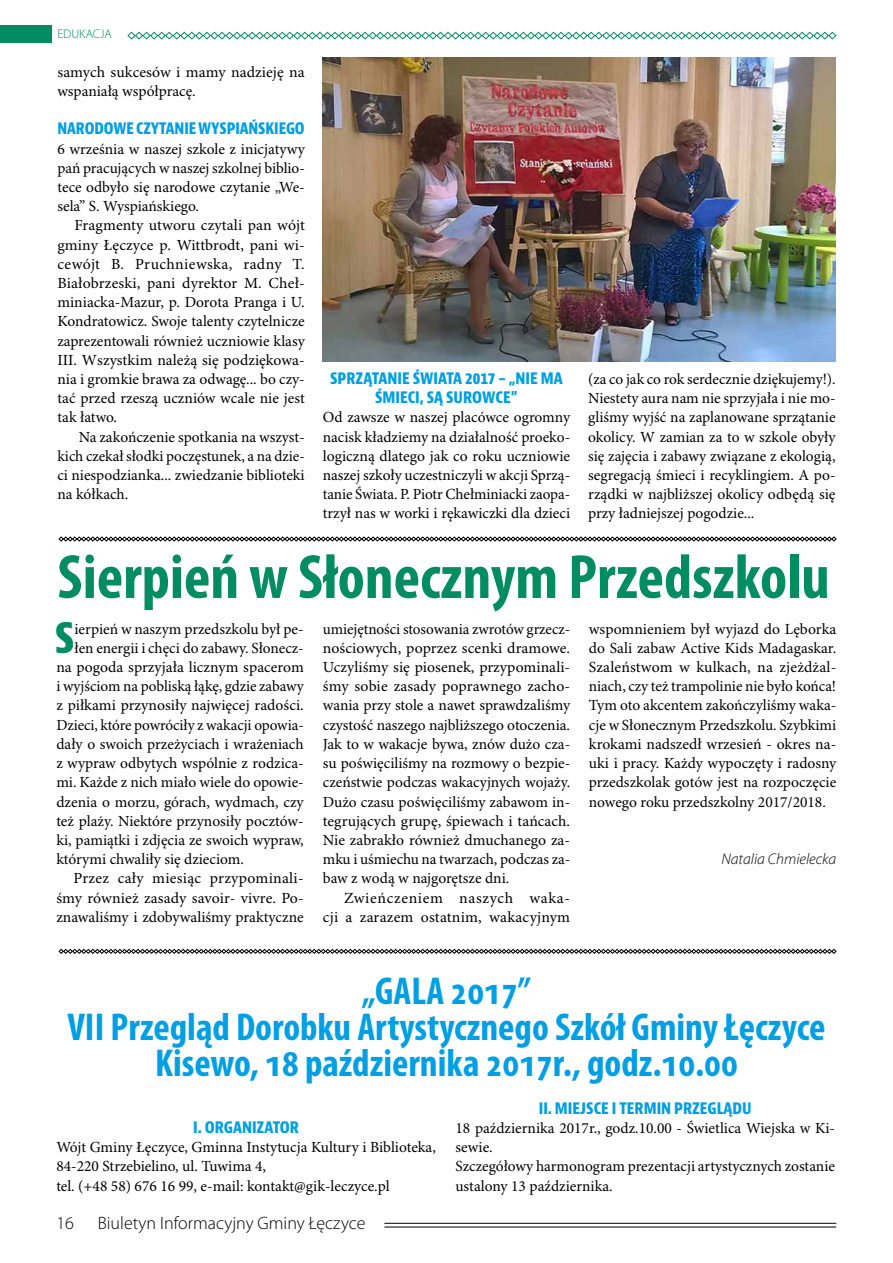
<style>
.page{position:relative;width:893px;height:1263px;background:#fff}
.page>*{position:absolute;margin:0;border:0;box-sizing:border-box;transform-origin:0 0}
.t1{font:700 condensed 63px "Myriad Pro";color:#018d5f}
.t2{font:700 condensed 40.95px "Bernino Sans";color:#018d5f}
.t3{font:700 condensed 39px/36px "Myriad Pro";color:#009fe3;text-align:center}
.t4{font:300 18px "Myriad Pro";color:#000}
.t5{font:15.45px/19.2px "Minion Pro";color:#000;text-align:justify}
.t6{font:700 condensed 15.45px/19.2px "Bernino Sans";color:#009fe3;text-align:center}
.t7{font:15.45px/19.2px "Minion Pro";letter-spacing:.02em;color:#000;text-align:right}
.t8{font:italic 300 15.45px "Myriad Pro";color:#000}
.t9{font:300 12.6px "Myriad Pro";color:#018d5f}
</style>
<div class="page">
<hr style="left:384px;top:1223px;width:452px;height:1px;background:#000">
<hr style="left:384px;top:1227px;width:452px;height:1px;background:#000">
<img style="left:323px;top:58px;width:513px;height:303px">
<svg style="left:59px;top:536px;width:778px;height:5px"></svg>
<svg style="left:59px;top:949px;width:778px;height:5px"></svg>
<div style="left:0;top:26px;width:51px;height:17px;background:#018d5f"></div>
<svg style="left:127px;top:31px;width:710px;height:9px"></svg>
<p class="t9" style="left:57px;top:27px;width:56px">EDUKACJA</p>
<p class="t5" style="left:57px;top:63px;width:249px">samych sukcesów i mamy nadzieję na wspaniałą współpracę.</p>
<p class="t6" style="left:57px;top:120px;width:249px">NARODOWE CZYTANIE WYSPIAŃSKIEGO</p>
<p class="t5" style="left:57px;top:140px;width:249px">6 września w naszej szkole z inicjatywy pań pracujących w naszej szkolnej biblio&shy;tece odbyło się narodowe czytanie „We&shy;sela” S. Wyspiańskiego.</p>
<p class="t5" style="left:57px;top:216px;width:249px;text-indent:17px">Fragmenty utworu czytali pan wójt gminy Łęczyce p. Wittbrodt, pani wi&shy;cewójt B. Pruchniewska, radny T.<br>Białobrzeski, pani dyrektor M. Cheł&shy;miniacka-Mazur, p. Dorota Pranga i U.<br>Kondratowicz. Swoje talenty czytelnicze zaprezentowali również uczniowie klasy III. Wszystkim należą się podziękowa&shy;nia i gromkie brawa za odwagę... bo czy&shy;tać przed rzeszą uczniów wcale nie jest tak łatwo.</p>
<p class="t5" style="left:57px;top:428px;width:249px;text-indent:21px">Na zakończenie spotkania na wszyst&shy;kich czekał słodki poczęstunek, a na dzie&shy;ci niespodzianka... zwiedzanie biblioteki na kółkach.</p>
<p class="t6" style="left:330px;top:369px;width:234px">SPRZĄTANIE ŚWIATA 2017 – „NIE MA<br>ŚMIECI, SĄ SUROWCE”</p>
<p class="t5" style="left:323px;top:408px;width:249px">Od zawsze w naszej placówce ogromny nacisk kładziemy na działalność proeko&shy;logiczną dlatego jak co roku uczniowie naszej szkoły uczestniczyli w akcji Sprzą&shy;tanie Świata. P. Piotr Chełminiacki zaopa&shy;trzył nas w worki i rękawiczki dla dzieci</p>
<p class="t5" style="left:588px;top:370px;width:249px">(za co jak co rok serdecznie dziękujemy!).<br>Niestety aura nam nie sprzyjała i nie mo&shy;gliśmy wyjść na zaplanowane sprzątanie okolicy. W zamian za to w szkole obyły się zajęcia i zabawy związane z ekologią, segregacją śmieci i recyklingiem. A po&shy;rządki w najbliższej okolicy odbędą się przy ładniejszej pogodzie...</p>
<h1 class="t1" style="left:57px;top:542px;width:774px">Sierpień w Słonecznym Przedszkolu</h1>
<h2 class="t2" style="left:55px;top:613px;width:21px">S</h2>
<p class="t5" style="left:75px;top:620px;width:231px">ierpień w naszym przedszkolu był pe-</p>
<p class="t5" style="left:75px;top:639px;width:231px">łen energii i chęci do zabawy. Słonecz-</p>
<p class="t5" style="left:56px;top:658px;width:249px">na pogoda sprzyjała licznym spacerom</p>
<p class="t5" style="left:56px;top:677px;width:249px">i wyjściom na pobliską łąkę, gdzie zabawy</p>
<p class="t5" style="left:56px;top:696px;width:249px">z piłkami przynosiły najwięcej radości.</p>
<p class="t5" style="left:56px;top:716px;width:249px">Dzieci, które powróciły z wakacji opowia-</p>
<p class="t5" style="left:56px;top:735px;width:249px">dały o swoich przeżyciach i wrażeniach</p>
<p class="t5" style="left:56px;top:754px;width:249px">z wypraw odbytych wspólnie z rodzica-</p>
<p class="t5" style="left:56px;top:773px;width:249px">mi. Każde z nich miało wiele do opowie-</p>
<p class="t5" style="left:56px;top:792px;width:249px">dzenia o morzu, górach, wydmach, czy</p>
<p class="t5" style="left:56px;top:812px;width:249px">też plaży. Niektóre przynosiły pocztów-</p>
<p class="t5" style="left:56px;top:831px;width:249px">ki, pamiątki i zdjęcia ze swoich wypraw,</p>
<p class="t5" style="left:56px;top:850px;width:189px">którymi chwaliły się dzieciom.</p>
<p class="t5" style="left:73px;top:869px;width:232px">Przez cały miesiąc przypominali-</p>
<p class="t5" style="left:56px;top:888px;width:249px">śmy również zasady savoir- vivre. Po-</p>
<p class="t5" style="left:56px;top:908px;width:249px">znawaliśmy i zdobywaliśmy praktyczne</p>
<p class="t5" style="left:323px;top:620px;width:249px">umiejętności stosowania zwrotów grzecz&shy;nościowych, poprzez scenki dramowe.<br>Uczyliśmy się piosenek, przypominali&shy;śmy sobie zasady poprawnego zacho&shy;wania przy stole a nawet sprawdzaliśmy czystość naszego najbliższego otoczenia.<br>Jak to w wakacje bywa, znów dużo cza&shy;su poświęciliśmy na rozmowy o bezpie&shy;czeństwie podczas wakacyjnych wojaży.<br>Dużo czasu poświęciliśmy zabawom in&shy;tegrujących grupę, śpiewach i tańcach.<br>Nie zabrakło również dmuchanego za&shy;mku i uśmiechu na twarzach, podczas za&shy;baw z wodą w najgorętsze dni.</p>
<p class="t7" style="left:323px;top:888px;width:249px">Zwieńczeniem naszych waka-<br>cji a zarazem ostatnim, wakacyjnym</p>
<p class="t5" style="left:589px;top:620px;width:249px">wspomnieniem był wyjazd do Lęborka do Sali zabaw Active Kids Madagaskar.<br>Szaleństwom w kulkach, na zjeżdżal&shy;niach, czy też trampolinie nie było końca!<br>Tym oto akcentem zakończyliśmy waka&shy;cje w Słonecznym Przedszkolu. Szybkimi krokami nadszedł wrzesień - okres na&shy;uki i pracy. Każdy wypoczęty i radosny przedszkolak gotów jest na rozpoczęcie nowego roku przedszkolny 2017/2018.</p>
<p class="t8" style="left:721px;top:851px;width:116px">Natalia Chmielecka</p>
<h3 class="t3" style="left:67px;top:973px;width:760px">„GALA 2017”<br>VII Przegląd Dorobku Artystycznego Szkół Gminy Łęczyce<br>Kisewo, 18 października 2017r., godz.10.00</h3>
<p class="t6" style="left:193px;top:1118px;width:107px">I. ORGANIZATOR</p>
<p class="t5" style="left:56px;top:1138px;width:381px;text-align:left">Wójt Gminy Łęczyce, Gminna Instytucja Kultury i Biblioteka,<br>84-220 Strzebielino, ul. Tuwima 4,<br>tel. (+48 58) 676 16 99, e-mail: kontakt@gik-leczyce.pl</p>
<p class="t4" style="left:56px;top:1213px;width:19px">16</p>
<p class="t4" style="left:98px;top:1213px;width:269px">Biuletyn Informacyjny Gminy Łęczyce</p>
<p class="t6" style="left:539px;top:1099px;width:214px">II. MIEJSCE I TERMIN PRZEGLĄDU</p>
<p class="t5" style="left:455px;top:1119px;width:381px;text-align:left">18 października 2017r., godz.10.00 - Świetlica Wiejska w Ki&shy;sewie.<br>Szczegółowy harmonogram prezentacji artystycznych zostanie ustalony 13 października.</p>
</div>
